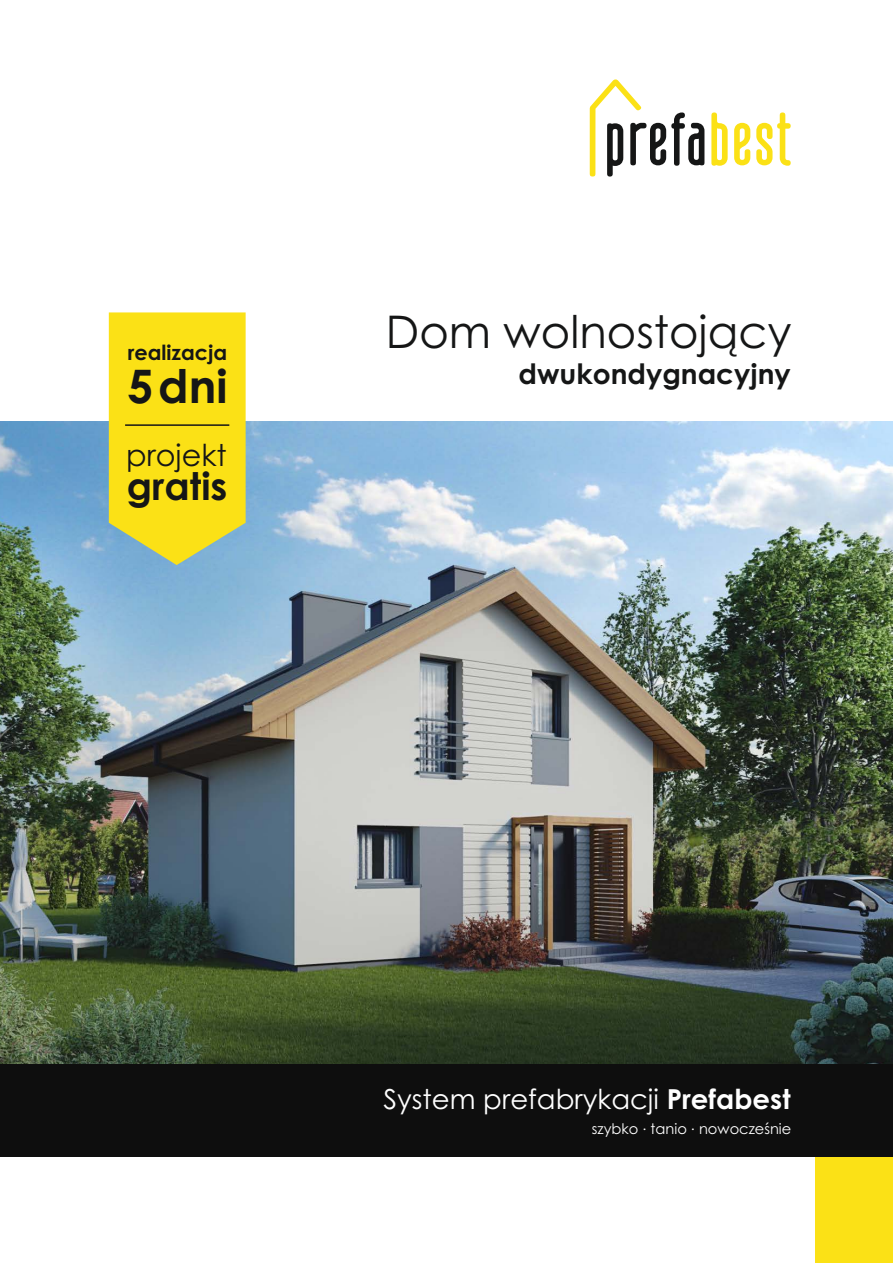
<style>
.page{position:relative;width:893px;height:1263px;background:#fff}
.page>*{position:absolute;margin:0;border:0;box-sizing:border-box;transform-origin:0 0}
.t1{font:700 46.2px "Century Gothic";color:#151616}
.t2{font:45px "Century Gothic";color:#151616}
.t3{font:700 38.4px "Century Gothic";color:#151616}
.t4{font:30.15px "Century Gothic";color:#151616}
.t5{font:700 28.05px "Century Gothic";color:#151616}
.t6{font:27.6px "Century Gothic";color:#fff}
.t7{font:700 20.85px "Century Gothic";color:#151616}
.t8{font:14.55px "Century Gothic";color:#fff}
.s1{font-weight:700}
</style>
<div class="page">
<div style="left:816px;top:1157px;width:77px;height:106px;background:#fbe116"></div>
<img style="left:0;top:422px;width:893px;height:642px">
<div style="left:0;top:1064px;width:893px;height:93px;background:#0e0e0e"></div>
<svg style="left:756px;top:112px;width:35px;height:54px"></svg>
<svg style="left:734px;top:123px;width:16px;height:42px"></svg>
<svg style="left:711px;top:112px;width:17px;height:54px"></svg>
<svg style="left:590px;top:79px;width:114px;height:98px"></svg>
<svg style="left:109px;top:312px;width:137px;height:253px"></svg>
<hr style="left:125px;top:424px;width:104px;height:2px;background:#151616">
<p class="t7" style="left:128px;top:345px;width:101px">realizacja</p>
<h1 class="t1" style="left:127px;top:369px;width:102px">5dni</h1>
<p class="t4" style="left:126px;top:443px;width:102px">projekt</p>
<h3 class="t3" style="left:127px;top:471px;width:102px">gratis</h3>
<h2 class="t2" style="left:386px;top:315px;width:407px">Dom wolnostojący</h2>
<p class="t5" style="left:519px;top:363px;width:274px">dwukondygnacyjny</p>
<p class="t6" style="left:383px;top:1089px;width:409px">System prefabrykacji <span class="s1">Prefabest</span></p>
<p class="t8" style="left:642px;top:1119px;width:6px">.</p>
<p class="t8" style="left:691px;top:1119px;width:6px">.</p>
<p class="t8" style="left:592px;top:1123px;width:201px">szybko tanio nowocześnie</p>
</div>
